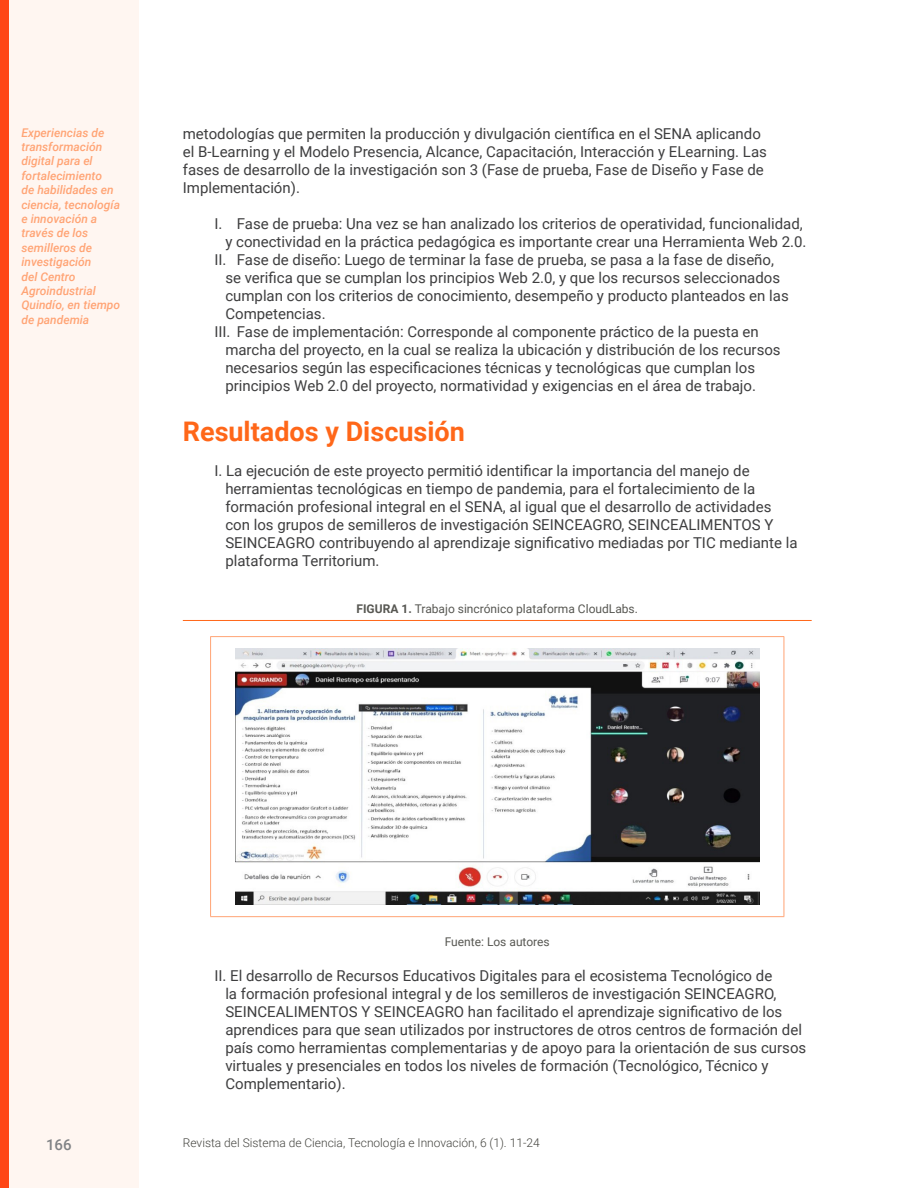
<style>
.page{position:relative;width:918px;height:1188px;background:#fff}
.page>*{position:absolute;margin:0;border:0;box-sizing:border-box;transform-origin:0 0}
.Título_cuerpo{font:700 27px "Roboto";color:#ff6719}
.VIÑETAS_I__II{font:15px/18px "Roboto";color:#3e3e3f}
.Cuerpo_sin_sangría{font:15px/18px "Roboto";color:#3e3e3f}
.t1{font:500 15px "Roboto";color:#808285}
.Viñeta_texto_pagina{font:italic 500 12px/14.4px "Roboto";color:#ffa475}
.t2{font:300 12px "Roboto";color:#44443f}
.Tabla{font:12px "Roboto";color:#575752}
.Fuente{font:12px "Roboto";color:#575752}
.s1{font-weight:700}
</style>
<div class="page">
<div style="left:0;top:0;width:139px;height:1188px;background:#fff6f1"></div>
<div style="left:0;top:0;width:9px;height:1188px;background:#ff4616"></div>
<hr style="left:183px;top:620px;width:629px;height:1px;background:#ff6719">
<hr style="left:210px;top:636px;width:574px;height:1px;background:#ffa475">
<hr style="left:210px;top:637px;width:1px;height:279px;background:#ffa475">
<hr style="left:784px;top:637px;width:1px;height:279px;background:#ffa475">
<hr style="left:210px;top:916px;width:574px;height:1px;background:#ffa475">
<img style="left:235px;top:648px;width:524px;height:257px">
<p class="Viñeta_texto_pagina" style="left:21px;top:125px;width:100px">Experiencias de transformación digital para el fortalecimiento<br>de habilidades en ciencia, tecnología e innovación a través de los semilleros de investigación<br>del Centro<br>Agroindustrial<br>Quindío, en tiempo de pandemia</p>
<p class="Cuerpo_sin_sangría" style="left:183px;top:124px;width:586px">metodologías que permiten la producción y divulgación científica en el SENA aplicando el B-Learning y el Modelo Presencia, Alcance, Capacitación, Interacción y ELearning. Las fases de desarrollo de la investigación son 3 (Fase de prueba, Fase de Diseño y Fase de Implementación).</p>
<p class="VIÑETAS_I__II" style="left:214px;top:214px;width:594px;text-align:right">I. Fase de prueba: Una vez se han analizado los criterios de operatividad, funcionalidad, y conectividad en la práctica pedagógica es importante crear una Herramienta Web 2.0.</p>
<p class="VIÑETAS_I__II" style="left:225px;top:250px;width:565px;text-indent:-11px">II. Fase de diseño: Luego de terminar la fase de prueba, se pasa a la fase de diseño, se verifica que se cumplan los principios Web 2.0, y que los recursos seleccionados cumplan con los criterios de conocimiento, desempeño y producto planteados en las Competencias.</p>
<p class="VIÑETAS_I__II" style="left:225px;top:322px;width:557px;text-indent:-11px">III. Fase de implementación: Corresponde al componente práctico de la puesta en marcha del proyecto, en la cual se realiza la ubicación y distribución de los recursos necesarios según las especificaciones técnicas y tecnológicas que cumplan los principios Web 2.0 del proyecto, normatividad y exigencias en el área de trabajo.</p>
<p class="Título_cuerpo" style="left:183px;top:413px;width:284px">Resultados y Discusión</p>
<p class="VIÑETAS_I__II" style="left:225px;top:461px;width:574px;text-indent:-11px">I. La ejecución de este proyecto permitió identificar la importancia del manejo de herramientas tecnológicas en tiempo de pandemia, para el fortalecimiento de la formación profesional integral en el SENA, al igual que el desarrollo de actividades con los grupos de semilleros de investigación SEINCEAGRO, SEINCEALIMENTOS Y SEINCEAGRO contribuyendo al aprendizaje significativo mediadas por TIC mediante la plataforma Territorium.</p>
<p class="Tabla" style="left:357px;top:601px;width:283px"><span class="s1">FIGURA 1.</span> Trabajo sincrónico plataforma CloudLabs.</p>
<p class="Fuente" style="left:445px;top:933px;width:107px">Fuente: Los autores</p>
<p class="VIÑETAS_I__II" style="left:225px;top:966px;width:582px;text-indent:-11px">II. El desarrollo de Recursos Educativos Digitales para el ecosistema Tecnológico de<br>la formación profesional integral y de los semilleros de investigación SEINCEAGRO, SEINCEALIMENTOS Y SEINCEAGRO han facilitado el aprendizaje significativo de los aprendices para que sean utilizados por instructores de otros centros de formación del país como herramientas complementarias y de apoyo para la orientación de sus cursos virtuales y presenciales en todos los niveles de formación (Tecnológico, Técnico y Complementario).</p>
<p class="t1" style="left:46px;top:1134px;width:27px">166</p>
<p class="t2" style="left:183px;top:1135px;width:358px">Revista del Sistema de Ciencia, Tecnología e Innovación, 6 (1). 11-24</p>
</div>
